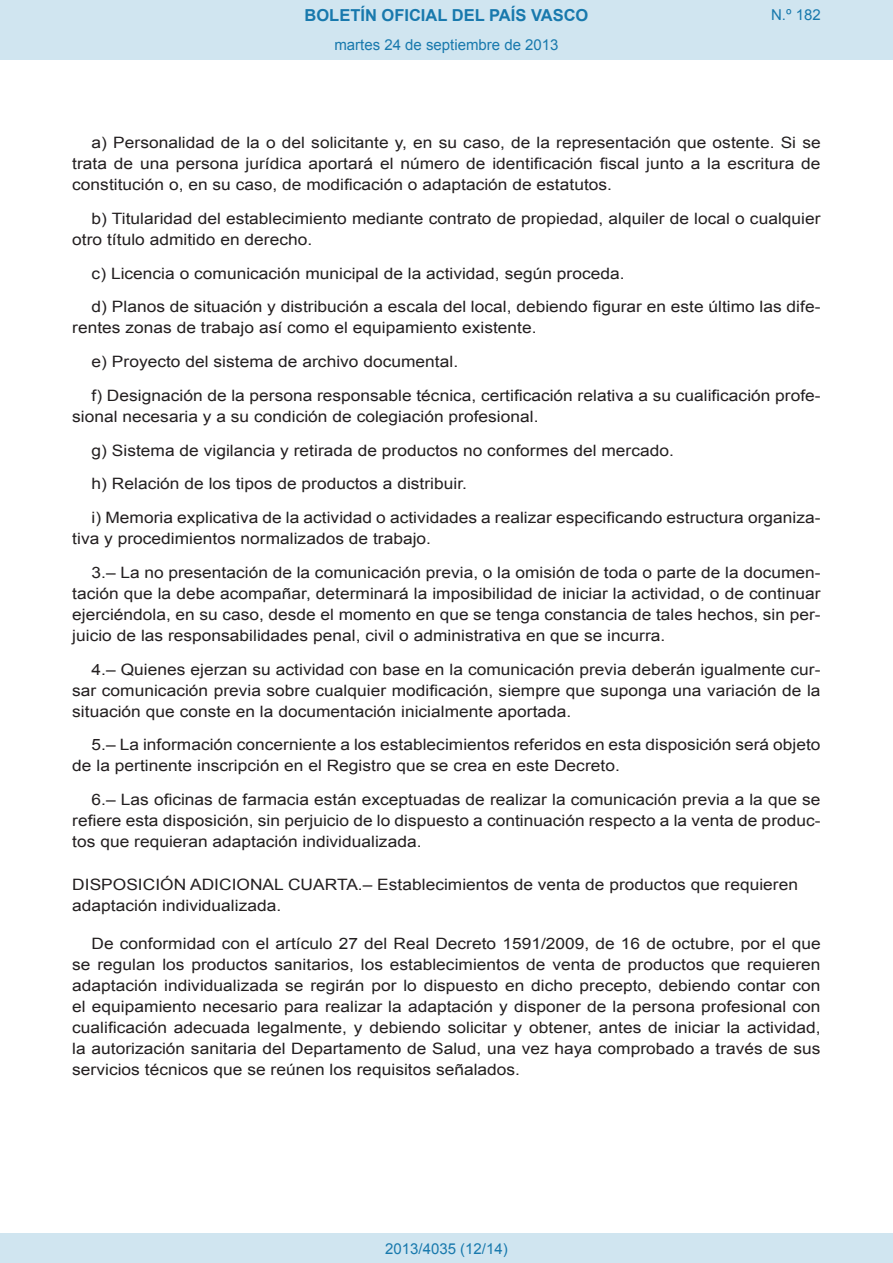
<style>
.page{position:relative;width:893px;height:1263px;background:#fff}
.page>*{position:absolute;margin:0;border:0;box-sizing:border-box;transform-origin:0 0}
.t1{font:700 16.5px "Arial";color:#1879ad}
.BOPVDetalle{font:15.6px/21px "Arial";color:#231f20;text-align:justify;scale:1.11 1}
.BOPVDisposicionTitul{font:15.6px/21px "Arial";color:#231f20;scale:1.11 1}
.Paginacion_Centro{font:15px "Arial";color:#1879ad}
</style>
<div class="page">
<div style="left:0;top:0;width:893px;height:60px;background:#d0e5f0"></div>
<div style="left:0;top:1233px;width:893px;height:30px;background:#d0e5f0"></div>
<p class="t1" style="left:305px;top:4px;width:285px">BOLETÍN OFICIAL DEL PAÍS VASCO</p>
<p class="Paginacion_Centro" style="left:334px;top:35px;width:226px">martes 24 de septiembre de 2013</p>
<p class="Paginacion_Centro" style="left:771px;top:5px;width:51px">N.º 182</p>
<p class="BOPVDetalle" style="left:72px;top:132px;width:676px;text-indent:19px">a) Personalidad de la o del solicitante y, en su caso, de la representación que ostente. Si se trata de una persona jurídica aportará el número de identificación fiscal junto a la escritura de constitución o, en su caso, de modificación o adaptación de estatutos.</p>
<p class="BOPVDetalle" style="left:72px;top:208px;width:676px;text-indent:19px">b) Titularidad del establecimiento mediante contrato de propiedad, alquiler de local o cualquier otro título admitido en derecho.</p>
<p class="BOPVDetalle" style="left:92px;top:263px;width:482px">c) Licencia o comunicación municipal de la actividad, según proceda.</p>
<p class="BOPVDetalle" style="left:72px;top:297px;width:676px;text-indent:19px">d) Planos de situación y distribución a escala del local, debiendo figurar en este último las dife&shy;rentes zonas de trabajo así como el equipamiento existente.</p>
<p class="BOPVDetalle" style="left:92px;top:351px;width:332px">e) Proyecto del sistema de archivo documental.</p>
<p class="BOPVDetalle" style="left:72px;top:385px;width:676px;text-indent:19px">f) Designación de la persona responsable técnica, certificación relativa a su cualificación profe&shy;sional necesaria y a su condición de colegiación profesional.</p>
<p class="BOPVDetalle" style="left:92px;top:440px;width:526px">g) Sistema de vigilancia y retirada de productos no conformes del mercado.</p>
<p class="BOPVDetalle" style="left:92px;top:474px;width:340px">h) Relación de los tipos de productos a distribuir.</p>
<p class="BOPVDetalle" style="left:72px;top:507px;width:676px;text-indent:19px">i) Memoria explicativa de la actividad o actividades a realizar especificando estructura organiza&shy;tiva y procedimientos normalizados de trabajo.</p>
<p class="BOPVDetalle" style="left:72px;top:562px;width:676px;text-indent:19px">3.– La no presentación de la comunicación previa, o la omisión de toda o parte de la documen&shy;tación que la debe acompañar, determinará la imposibilidad de iniciar la actividad, o de continuar ejerciéndola, en su caso, desde el momento en que se tenga constancia de tales hechos, sin per&shy;juicio de las responsabilidades penal, civil o administrativa en que se incurra.</p>
<p class="BOPVDetalle" style="left:72px;top:659px;width:676px;text-indent:19px">4.– Quienes ejerzan su actividad con base en la comunicación previa deberán igualmente cur&shy;sar comunicación previa sobre cualquier modificación, siempre que suponga una variación de la situación que conste en la documentación inicialmente aportada.</p>
<p class="BOPVDetalle" style="left:72px;top:735px;width:676px;text-indent:19px">5.– La información concerniente a los establecimientos referidos en esta disposición será objeto de la pertinente inscripción en el Registro que se crea en este Decreto.</p>
<p class="BOPVDetalle" style="left:72px;top:789px;width:676px;text-indent:19px">6.– Las oficinas de farmacia están exceptuadas de realizar la comunicación previa a la que se refiere esta disposición, sin perjuicio de lo dispuesto a continuación respecto a la venta de produc&shy;tos que requieran adaptación individualizada.</p>
<p class="BOPVDisposicionTitul" style="left:72px;top:874px;width:655px">DISPOSICIÓN ADICIONAL CUARTA.– Establecimientos de venta de productos que requieren adaptación individualizada.</p>
<p class="BOPVDetalle" style="left:72px;top:933px;width:676px;text-indent:19px">De conformidad con el artículo 27 del Real Decreto 1591/2009, de 16 de octubre, por el que se regulan los productos sanitarios, los establecimientos de venta de productos que requieren adaptación individualizada se regirán por lo dispuesto en dicho precepto, debiendo contar con el equipamiento necesario para realizar la adaptación y disponer de la persona profesional con cualificación adecuada legalmente, y debiendo solicitar y obtener, antes de iniciar la actividad, la autorización sanitaria del Departamento de Salud, una vez haya comprobado a través de sus servicios técnicos que se reúnen los requisitos señalados.</p>
<p class="Paginacion_Centro" style="left:385px;top:1238px;width:124px">2013/4035 (12/14)</p>
</div>
